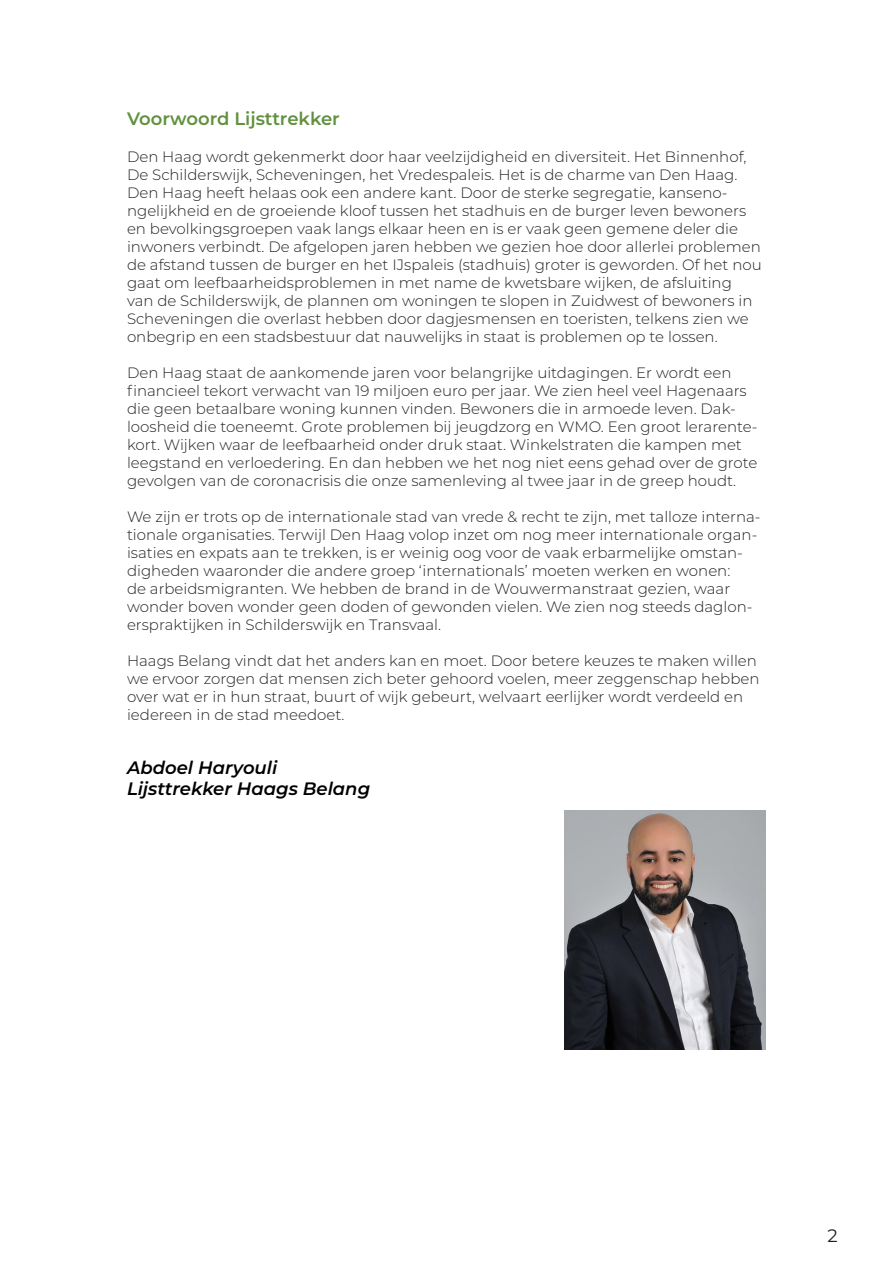
<style>
.page{position:relative;width:893px;height:1263px;background:#fff}
.page>*{position:absolute;margin:0;border:0;box-sizing:border-box;transform-origin:0 0}
.t1{font:italic 600 18px "Montserrat";color:#000}
.t2{font:600 18px "Montserrat";color:#60913e}
.t3{font:18px "Montserrat";color:#231f20}
.t4{font:300 15px/18px "Montserrat";color:#231f20}
</style>
<div class="page">
<img style="left:565px;top:810px;width:201px;height:239px">
<p class="t2" style="left:127px;top:106px;width:214px">Voorwoord Lijsttrekker</p>
<p class="t4" style="left:127px;top:147px;width:636px">Den Haag wordt gekenmerkt door haar veelzijdigheid en diversiteit. Het Binnenhof, De Schilderswijk, Scheveningen, het Vredespaleis. Het is de charme van Den Haag.<br>Den Haag heeft helaas ook een andere kant. Door de sterke segregatie, kanseno&shy;ngelijkheid en de groeiende kloof tussen het stadhuis en de burger leven bewoners en bevolkingsgroepen vaak langs elkaar heen en is er vaak geen gemene deler die inwoners verbindt. De afgelopen jaren hebben we gezien hoe door allerlei problemen de afstand tussen de burger en het IJspaleis (stadhuis) groter is geworden. Of het nou gaat om leefbaarheidsproblemen in met name de kwetsbare wijken, de afsluiting van de Schilderswijk, de plannen om woningen te slopen in Zuidwest of bewoners in Scheveningen die overlast hebben door dagjesmensen en toeristen, telkens zien we onbegrip en een stadsbestuur dat nauwelijks in staat is problemen op te lossen.</p>
<p class="t4" style="left:127px;top:363px;width:632px">Den Haag staat de aankomende jaren voor belangrijke uitdagingen. Er wordt een financieel tekort verwacht van 19 miljoen euro per jaar. We zien heel veel Hagenaars die geen betaalbare woning kunnen vinden. Bewoners die in armoede leven. Dak&shy;loosheid die toeneemt. Grote problemen bij jeugdzorg en WMO. Een groot lerarente&shy;kort. Wijken waar de leefbaarheid onder druk staat. Winkelstraten die kampen met leegstand en verloedering. En dan hebben we het nog niet eens gehad over de grote gevolgen van de coronacrisis die onze samenleving al twee jaar in de greep houdt.</p>
<p class="t4" style="left:127px;top:507px;width:635px">We zijn er trots op de internationale stad van vrede &amp; recht te zijn, met talloze interna&shy;tionale organisaties. Terwijl Den Haag volop inzet om nog meer internationale organ&shy;isaties en expats aan te trekken, is er weinig oog voor de vaak erbarmelijke omstan&shy;digheden waaronder die andere groep ‘internationals’ moeten werken en wonen:<br>de arbeidsmigranten. We hebben de brand in de Wouwermanstraat gezien, waar wonder boven wonder geen doden of gewonden vielen. We zien nog steeds daglon&shy;erspraktijken in Schilderswijk en Transvaal.</p>
<p class="t4" style="left:127px;top:651px;width:634px">Haags Belang vindt dat het anders kan en moet. Door betere keuzes te maken willen we ervoor zorgen dat mensen zich beter gehoord voelen, meer zeggenschap hebben over wat er in hun straat, buurt of wijk gebeurt, welvaart eerlijker wordt verdeeld en iedereen in de stad meedoet.</p>
<p class="t1" style="left:127px;top:754px;width:152px">Abdoel Haryouli</p>
<p class="t1" style="left:127px;top:776px;width:245px">Lijsttrekker Haags Belang</p>
<p class="t3" style="left:827px;top:1223px;width:12px">2</p>
</div>
